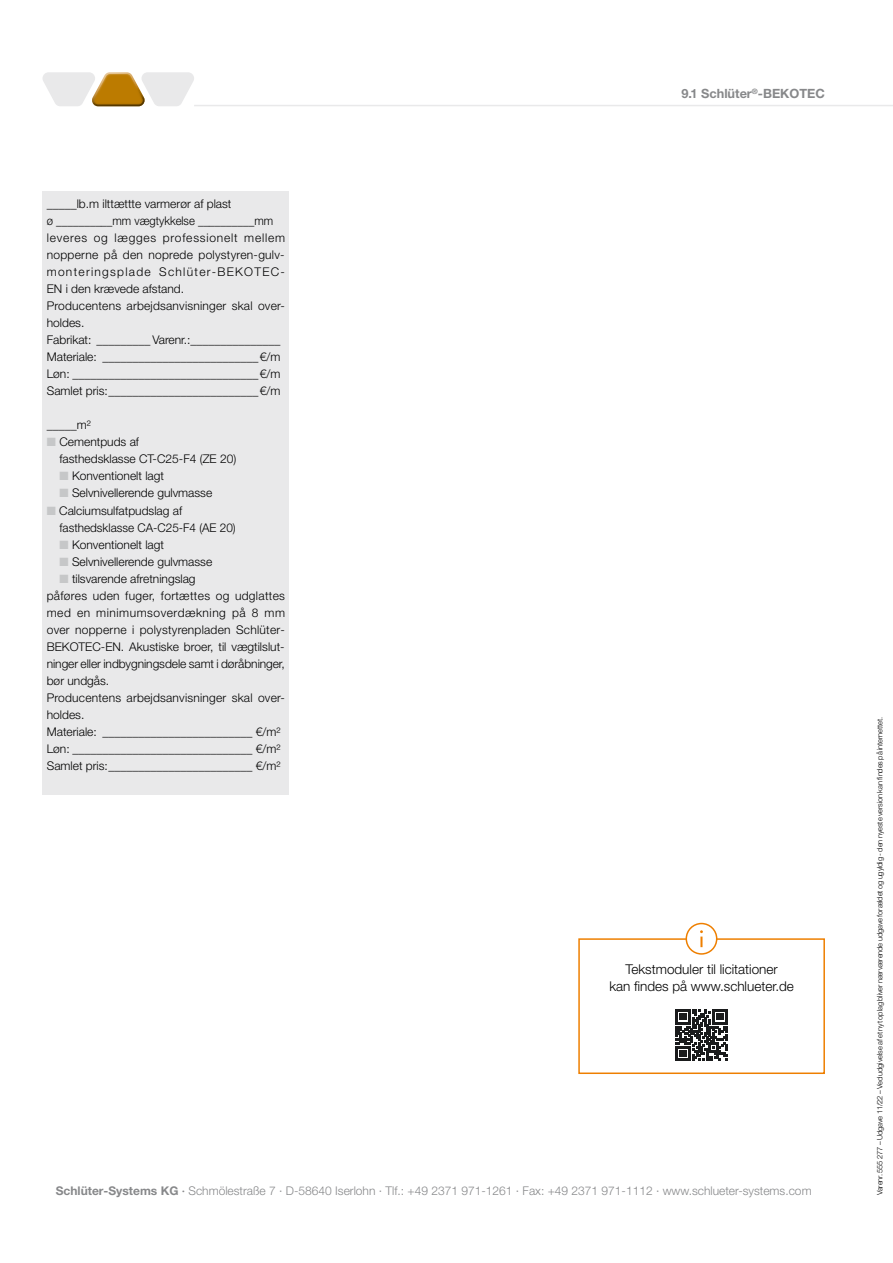
<style>
.page{position:relative;width:893px;height:1263px;background:#fff}
.page>*{position:absolute;margin:0;border:0;box-sizing:border-box;transform-origin:0 0}
.t1{font:300 13.5px/17px "Helvetica Neue LT Pro";color:#000;text-align:center}
.t2{font:700 12.75px "Helvetica Neue LT Pro";color:#87888a}
.t3{font:300 12px/17px "Helvetica Neue LT Pro";letter-spacing:.02em;color:#000}
.t4{font:300 12px "Helvetica Neue LT Pro";color:#000}
.t5{font:300 12px "Helvetica Neue LT Pro";color:#87888a}
.t6{font:300 12px "Helvetica Neue LT Pro";letter-spacing:.025em;color:#000}
.t7{font:300 12px "Helvetica Neue LT Pro";letter-spacing:.045em;color:#000}
.t8{font:300 7.5px "Helvetica Neue LT Pro";letter-spacing:-.015em;color:#000}
.s1{font-weight:700}
.s2{font-weight:500}
</style>
<div class="page">
<hr style="left:194px;top:105px;width:699px;height:1px;background:#e9e9ea">
<svg style="left:43px;top:72px;width:151px;height:34px"></svg>
<div style="left:43px;top:191px;width:246px;height:604px;background:#e9e9ea"></div>
<div style="left:578px;top:938px;width:247px;height:136px;background:#fff;border:2px solid #ee7f00"></div>
<div style="left:686px;top:923px;width:31px;height:31px;background:#fff;border-radius:50%"></div>
<div style="left:685px;top:923px;width:32px;height:32px;border:2px solid #ee7f00;border-radius:50%"></div>
<svg style="left:700px;top:930px;width:3px;height:17px"></svg>
<div style="left:672px;top:1006px;width:59px;height:59px;background:linear-gradient(to right,#fff,#fff)"></div>
<svg style="left:676px;top:1010px;width:51px;height:51px"></svg>
<p class="t3" style="left:47px;top:195px;width:240px">_____lb.m ilttættte varmerør af plast<br>ø __________mm vægtykkelse __________mm leveres og lægges professionelt mellem nopperne på den noprede polystyren-gulv&shy;monteringsplade Schlüter-BEKOTEC-EN i den krævede afstand.<br>Producentens arbejdsanvisninger skal over&shy;holdes.<br>Fabrikat: _________ Varenr.:_______________ Materiale: __________________________€/m Løn: _______________________________€/m Samlet pris:_________________________€/m</p>
<p class="t4" style="left:47px;top:418px;width:45px">_____m²</p>
<p class="t4" style="left:60px;top:435px;width:81px">Cementpuds af</p>
<p class="t4" style="left:60px;top:452px;width:178px">fasthedsklasse CT-C25-F4 (ZE 20)</p>
<p class="t4" style="left:72px;top:469px;width:94px">Konventionelt lagt</p>
<p class="t4" style="left:72px;top:486px;width:142px">Selvnivellerende gulvmasse</p>
<p class="t4" style="left:59px;top:503px;width:124px">Calciumsulfatpudslag af</p>
<p class="t4" style="left:60px;top:520px;width:178px">fasthedsklasse CA-C25-F4 (AE 20)</p>
<p class="t4" style="left:72px;top:537px;width:94px">Konventionelt lagt</p>
<p class="t4" style="left:72px;top:554px;width:142px">Selvnivellerende gulvmasse</p>
<p class="t4" style="left:72px;top:571px;width:125px">tilsvarende afretningslag</p>
<p class="t6" style="left:47px;top:588px;width:240px">påføres uden fuger, fortættes og udglattes</p>
<p class="t7" style="left:47px;top:605px;width:240px">med en minimumsoverdækning på 8 mm</p>
<p class="t3" style="left:47px;top:621px;width:240px">over nopperne i polystyrenpladen Schlüter-</p>
<p class="t4" style="left:47px;top:639px;width:239px">BEKOTEC-EN. Akustiske broer, til vægtilslut-</p>
<p class="t4" style="left:47px;top:656px;width:240px">ninger eller indbygningsdele samt i døråbninger,</p>
<p class="t4" style="left:47px;top:673px;width:64px">bør undgås.</p>
<p class="t3" style="left:47px;top:689px;width:240px">Producentens arbejdsanvisninger skal over-</p>
<p class="t4" style="left:47px;top:707px;width:39px">holdes.</p>
<p class="t4" style="left:47px;top:724px;width:235px">Materiale: _________________________ €/m²</p>
<p class="t4" style="left:47px;top:741px;width:235px">Løn: ______________________________ €/m²</p>
<p class="t4" style="left:47px;top:758px;width:235px">Samlet pris:________________________ €/m²</p>
<p class="t2" style="left:681px;top:86px;width:145px">9.1 Schlüter<sup>®</sup>-BEKOTEC</p>
<p class="t1" style="left:609px;top:960px;width:186px">Tekstmoduler til licitationer<br>kan findes på www.schlueter.de</p>
<p class="t5" style="left:56px;top:1183px;width:757px"><span class="s1">Schlüter-Systems KG</span> <span class="s2">·</span> Schmölestraße 7 · D-58640 Iserlohn · Tlf.: +49 2371 971-1261 · Fax: +49 2371 971-1112 · www.schlueter-systems.com</p>
<p class="t8" style="left:875px;top:1195px;width:480px;rotate:-90deg">Varenr. 555 277 – Udgave 11/22 – Ved udgivelse af et nyt oplag bliver nærværende udgave forældet og ugyldig - den nyeste version kan findes på internettet.</p>
</div>
